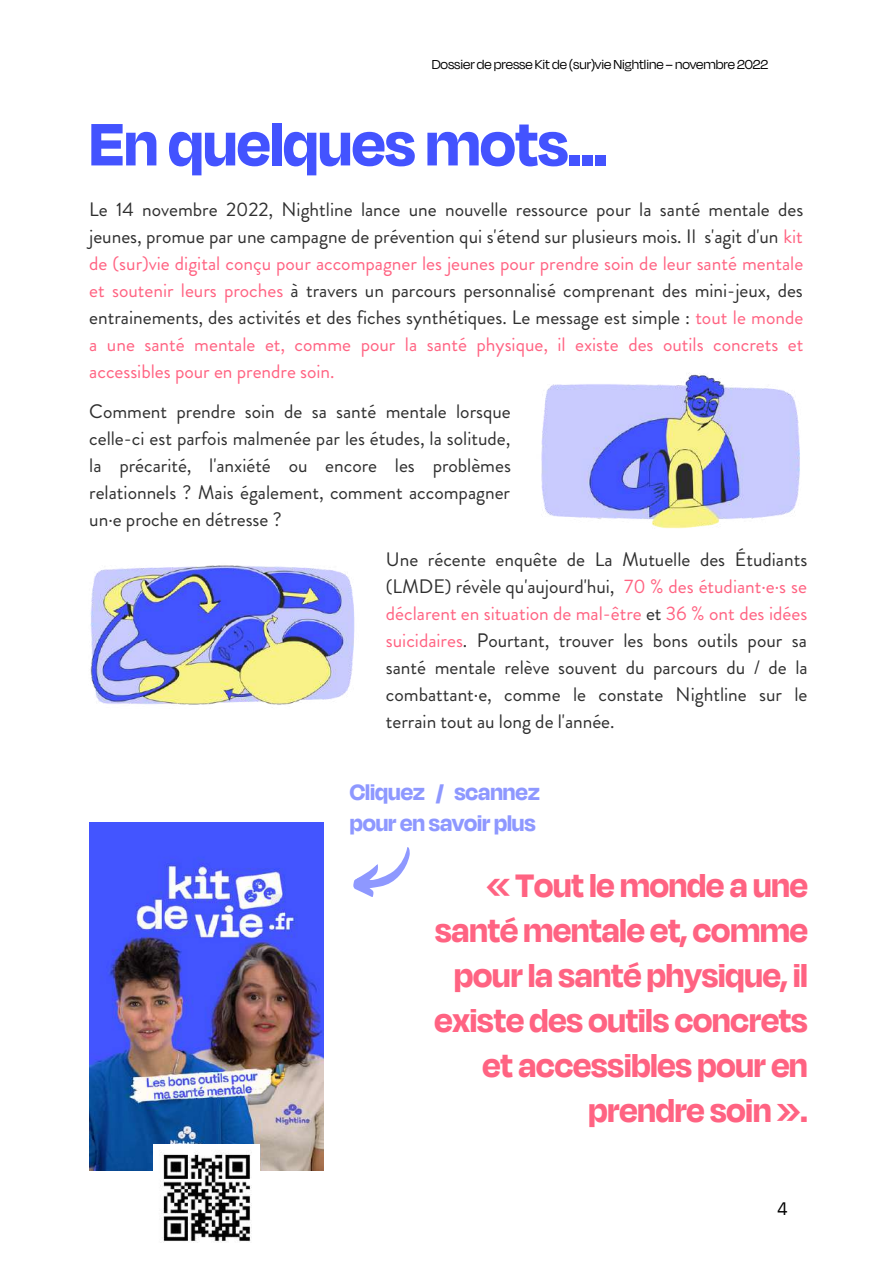
<style>
.page{position:relative;width:893px;height:1264px;background:#fff}
.page>*{position:absolute;margin:0;border:0;box-sizing:border-box;transform-origin:0 0}
.t1{font:700 69px "Degular Display";color:#4353ff}
.t2{font:700 37.5px/45px "Degular Display";color:#ff6382;text-align:right}
.t3{font:700 25.65px/30.3px "Degular Display";color:#8e98ff}
.t4{font:19.5px/27px "Brandon Grotesque";color:#2f2f2f;text-align:justify}
.t5{font:18px "IBM Plex Sans";color:#000}
.t6{font:15px "Degular Display";color:#000}
.s1{color:#ff6382}
</style>
<div class="page">
<img style="left:89px;top:822px;width:234px;height:347px">
<svg style="left:353px;top:847px;width:57px;height:50px"></svg>
<img style="left:153px;top:1144px;width:106px;height:99px">
<img style="left:541px;top:373px;width:259px;height:156px">
<img style="left:90px;top:565px;width:265px;height:140px">
<p class="t6" style="left:431px;top:54px;width:338px">Dossier de presse Kit de (sur)vie Nightline – novembre 2022</p>
<h1 class="t1" style="left:89px;top:95px;width:519px">En quelquesmots...</h1>
<p class="t4" style="left:89px;top:196px;width:715px">Le 14 novembre 2022, Nightline lance une nouvelle ressource pour la santé mentale des jeunes, promue par une campagne de prévention qui s'étend sur plusieurs mois. Il s'agit d'un <span class="s1">kit de (sur)vie digital conçu pour accompagner les jeunes pour prendre soin de leur santé mentale et soutenir leurs proches</span> à travers un parcours personnalisé comprenant des mini-jeux, des entrainements, des activités et des fiches synthétiques. Le message est simple : <span class="s1">tout le monde a une santé mentale et, comme pour la santé physique, il existe des outils concrets et accessibles pour en prendre soin.</span></p>
<p class="t4" style="left:89px;top:397px;width:423px">Comment prendre soin de sa santé mentale lorsque celle-ci est parfois malmenée par les études, la solitude, la précarité, l'anxiété ou encore les problèmes relationnels ? Mais également, comment accompagner un·e proche en détresse ?</p>
<p class="t4" style="left:386px;top:545px;width:423px">Une récente enquête de La Mutuelle des Étudiants (LMDE) révèle qu'aujourd'hui, <span class="s1">70 % des étudiant·e·s se déclarent en situation de mal-être</span> et <span class="s1">36 % ont des idées suicidaires</span>. Pourtant, trouver les bons outils pour sa santé mentale relève souvent du parcours du / de la combattant·e, comme le constate Nightline sur le terrain tout au long de l'année.</p>
<h3 class="t3" style="left:350px;top:775px;width:192px">Cliquez / scannez pour en savoir plus</h3>
<h2 class="t2" style="left:434px;top:861px;width:375px">«Toutlemonde a une santémentale et, comme pourla santé physique, il existe des outils concrets et accessibles pour en prendre soin».</h2>
<p class="t5" style="left:777px;top:1196px;width:12px">4</p>
</div>
